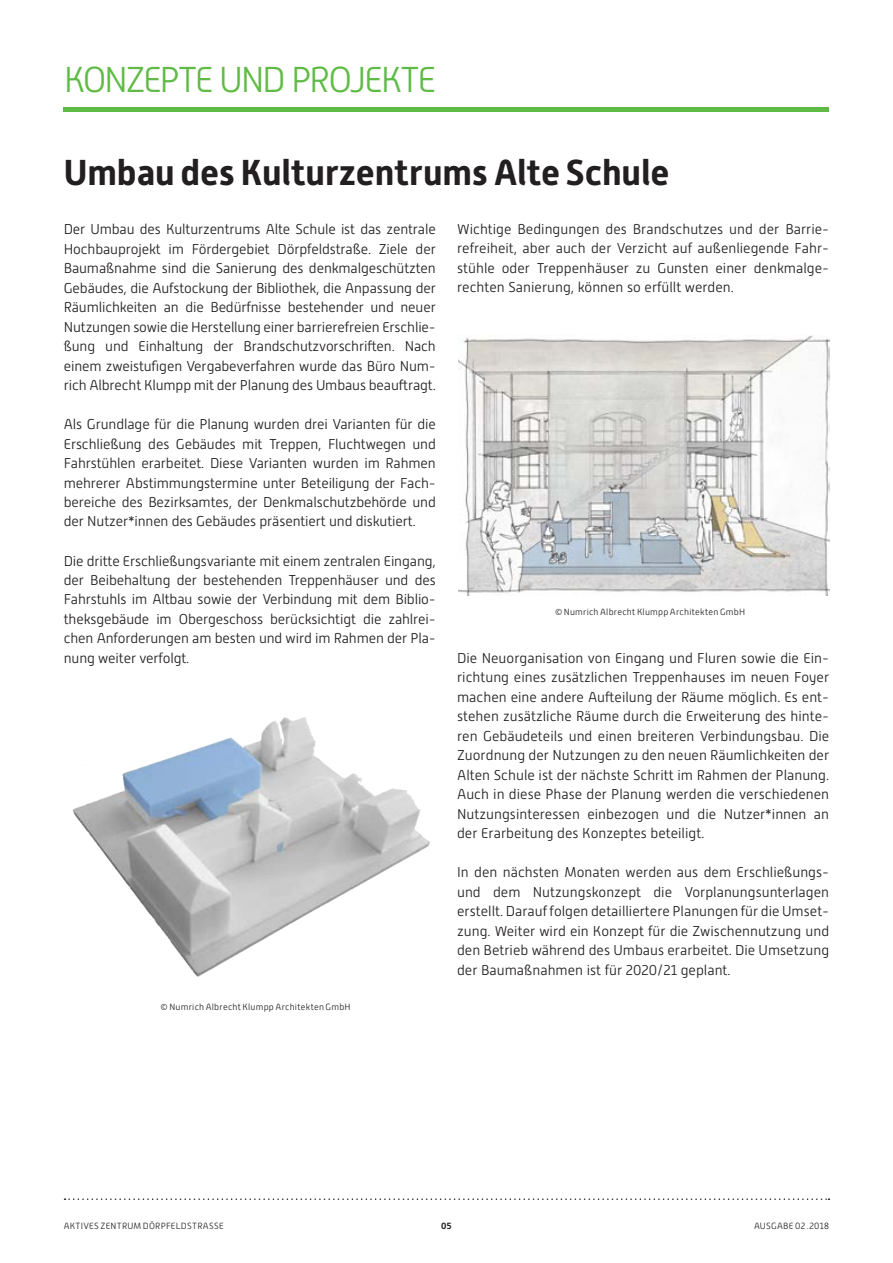
<style>
.page{position:relative;width:893px;height:1263px;background:#fff}
.page>*{position:absolute;margin:0;border:0;box-sizing:border-box;transform-origin:0 0}
.Überschrift{font:700 36px "Alwyn New";letter-spacing:-.005em;color:#231f20}
.Bereiche{font:300 36px "Alwyn New";letter-spacing:-.065em;color:#60bb46}
.t1{font:300 14.25px/19.5px "Alwyn New";letter-spacing:-.01em;color:#231f20;text-align:justify}
.t2{font:300 9px "Alwyn New";letter-spacing:.025em;color:#231f20}
.t3{font:700 9px "Alwyn New";color:#231f20}
</style>
<div class="page">
<svg style="left:65px;top:1198px;width:764px;height:2px"></svg>
<hr style="left:64px;top:108px;width:765px;height:4px;background:#60bb46">
<img style="left:72px;top:717px;width:358px;height:260px">
<img style="left:458px;top:335px;width:371px;height:260px">
<p class="Bereiche" style="left:64px;top:59px;width:374px">KONZEPTE UND PROJEKTE</p>
<p class="Überschrift" style="left:64px;top:152px;width:607px">Umbau des Kulturzentrums Alte Schule</p>
<p class="t1" style="left:64px;top:219px;width:374px">Der Umbau des Kulturzentrums Alte Schule ist das zentrale Hochbauprojekt im Fördergebiet Dörpfeldstraße. Ziele der Baumaßnahme sind die Sanierung des denkmalgeschützten Gebäudes, die Aufstockung der Bibliothek, die Anpassung der Räumlichkeiten an die Bedürfnisse bestehender und neuer Nutzungen sowie die Herstellung einer barrierefreien Erschlie&shy;ßung und Einhaltung der Brandschutzvorschriften. Nach einem zweistufigen Vergabeverfahren wurde das Büro Num&shy;rich Albrecht Klumpp mit der Planung des Umbaus beauftragt.</p>
<p class="t1" style="left:64px;top:414px;width:374px">Als Grundlage für die Planung wurden drei Varianten für die Erschließung des Gebäudes mit Treppen, Fluchtwegen und Fahrstühlen erarbeitet. Diese Varianten wurden im Rahmen mehrerer Abstimmungstermine unter Beteiligung der Fach&shy;bereiche des Bezirksamtes, der Denkmalschutzbehörde und der Nutzer*innen des Gebäudes präsentiert und diskutiert.</p>
<p class="t1" style="left:64px;top:551px;width:374px">Die dritte Erschließungsvariante mit einem zentralen Eingang, der Beibehaltung der bestehenden Treppenhäuser und des Fahrstuhls im Altbau sowie der Verbindung mit dem Biblio&shy;theksgebäude im Obergeschoss berücksichtigt die zahlrei&shy;chen Anforderungen am besten und wird im Rahmen der Pla&shy;nung weiter verfolgt.</p>
<p class="t1" style="left:457px;top:219px;width:374px">Wichtige Bedingungen des Brandschutzes und der Barrie&shy;refreiheit, aber auch der Verzicht auf außenliegende Fahr&shy;stühle oder Treppenhäuser zu Gunsten einer denkmalge&shy;rechten Sanierung, können so erfüllt werden.</p>
<p class="t2" style="left:555px;top:607px;width:192px">© Numrich Albrecht Klumpp Architekten GmbH</p>
<p class="t1" style="left:457px;top:648px;width:374px">Die Neuorganisation von Eingang und Fluren sowie die Ein&shy;richtung eines zusätzlichen Treppenhauses im neuen Foyer machen eine andere Aufteilung der Räume möglich. Es ent&shy;stehen zusätzliche Räume durch die Erweiterung des hinte&shy;ren Gebäudeteils und einen breiteren Verbindungsbau. Die Zuordnung der Nutzungen zu den neuen Räumlichkeiten der Alten Schule ist der nächste Schritt im Rahmen der Planung.<br>Auch in diese Phase der Planung werden die verschiedenen Nutzungsinteressen einbezogen und die Nutzer*innen an der Erarbeitung des Konzeptes beteiligt.</p>
<p class="t1" style="left:457px;top:863px;width:374px">In den nächsten Monaten werden aus dem Erschließungs&shy;und dem Nutzungskonzept die Vorplanungsunterlagen erstellt. Darauf folgen detailliertere Planungen für die Umset&shy;zung. Weiter wird ein Konzept für die Zwischennutzung und den Betrieb während des Umbaus erarbeitet. Die Umsetzung der Baumaßnahmen ist für 2020/21 geplant.</p>
<p class="t2" style="left:161px;top:1002px;width:192px">© Numrich Albrecht Klumpp Architekten GmbH</p>
<p class="t2" style="left:64px;top:1220px;width:162px">AKTIVES ZENTRUM DÖRPFELDSTRASSE</p>
<p class="t3" style="left:441px;top:1220px;width:12px">05</p>
<p class="t2" style="left:754px;top:1220px;width:77px">AUSGABE 02 .2018</p>
</div>
